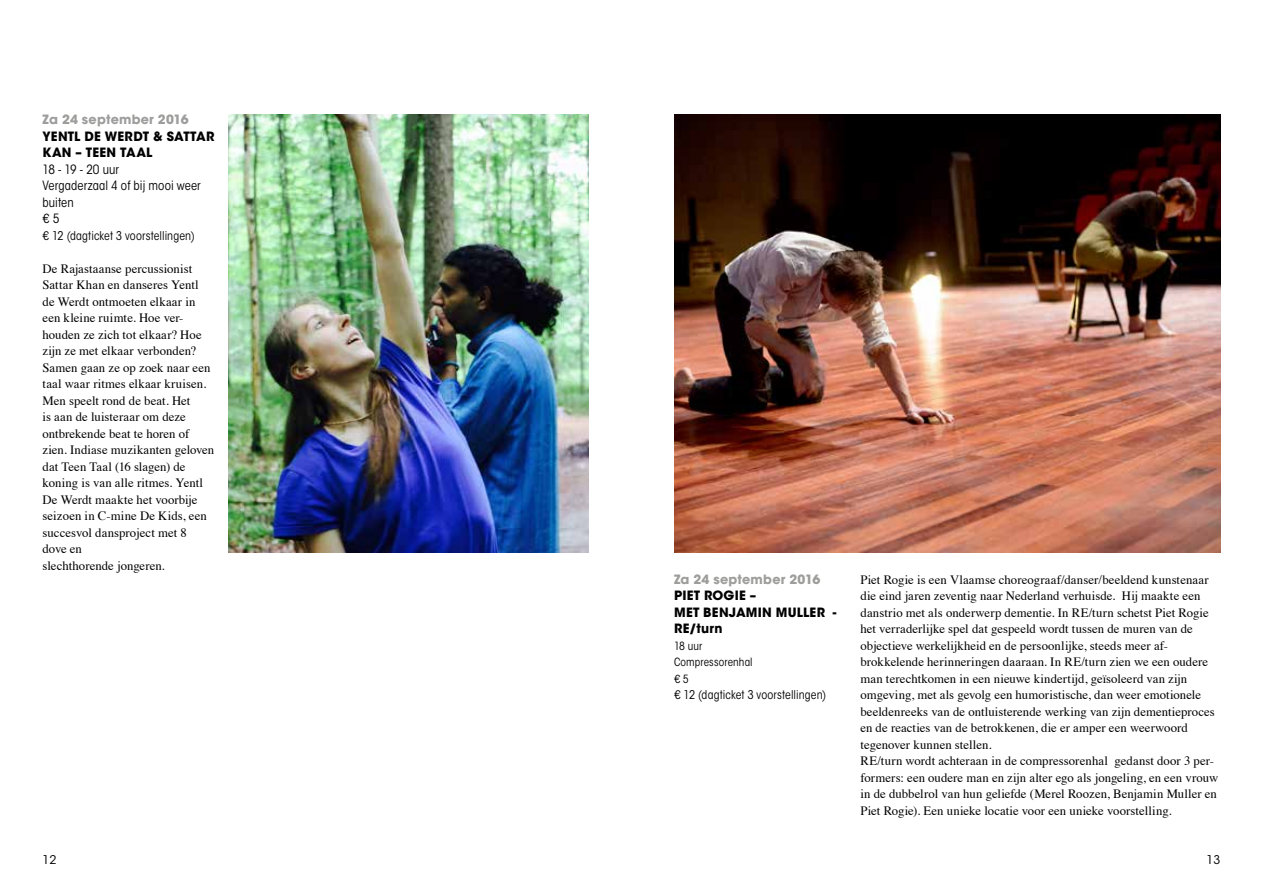
<style>
.page{position:relative;width:1263px;height:893px;background:#fff}
.page>*{position:absolute;margin:0;border:0;box-sizing:border-box;transform-origin:0 0}
.t1{font:12.75px/16.5px "Times";letter-spacing:.005em;color:#000}
.t2{font:700 12.75px/16.5px "ITC Avant Garde Std";letter-spacing:.02em;color:#000}
.t3{font:condensed 12.75px/16.5px "ITC Avant Garde Std";letter-spacing:.005em;color:#000}
.t4{font:700 12.75px "ITC Avant Garde Std";letter-spacing:.015em;color:#9d9d9c}
.t5{font:condensed 12px "ITC Avant Garde Std";letter-spacing:.01em;color:#000}
.t6{font:12px "ITC Avant Garde Std";color:#000}
.t7{font:condensed 11.25px/16.5px "ITC Avant Garde Std";letter-spacing:.015em;color:#000}
</style>
<div class="page">
<img style="left:229px;top:115px;width:360px;height:438px">
<img style="left:674px;top:115px;width:546px;height:438px">
<p class="t4" style="left:43px;top:111px;width:148px">Za 24 september 2016</p>
<p class="t2" style="left:43px;top:128px;width:173px">YENTL DE WERDT &amp; SATTAR<br>KAN – TEEN TAAL</p>
<p class="t3" style="left:43px;top:161px;width:160px">18 - 19 - 20 uur<br>Vergaderzaal 4 of bij mooi weer buiten<br>€ 5</p>
<p class="t5" style="left:43px;top:228px;width:154px">€ 12 (dagticket 3 voorstellingen)</p>
<p class="t1" style="left:43px;top:259px;width:173px">De Rajastaanse percussionist<br>Sattar Khan en danseres Yentl<br>de Werdt ontmoeten elkaar in een kleine ruimte. Hoe ver&shy;houden ze zich tot elkaar? Hoe zijn ze met elkaar verbonden?<br>Samen gaan ze op zoek naar een taal waar ritmes elkaar kruisen.<br>Men speelt rond de beat. Het<br>is aan de luisteraar om deze ontbrekende beat te horen of zien. Indiase muzikanten geloven dat Teen Taal (16 slagen) de koning is van alle ritmes. Yentl<br>De Werdt maakte het voorbije seizoen in C-mine De Kids, een succesvol dansproject met 8<br>dove en<br>slechthorende jongeren.</p>
<p class="t4" style="left:674px;top:570px;width:148px">Za 24 september 2016</p>
<p class="t2" style="left:674px;top:587px;width:164px">PIET ROGIE –<br>MET BENJAMIN MULLER -<br>RE/turn</p>
<p class="t7" style="left:674px;top:637px;width:80px">18 uur<br>Compressorenhal € 5</p>
<p class="t5" style="left:674px;top:687px;width:154px">€ 12 (dagticket 3 voorstellingen)</p>
<p class="t1" style="left:860px;top:570px;width:359px">Piet Rogie is een Vlaamse choreograaf/danser/beeldend kunstenaar die eind jaren zeventig naar Nederland verhuisde. Hij maakte een danstrio met als onderwerp dementie. In RE/turn schetst Piet Rogie het verraderlijke spel dat gespeeld wordt tussen de muren van de objectieve werkelijkheid en de persoonlijke, steeds meer af&shy;brokkelende herinneringen daaraan. In RE/turn zien we een oudere man terechtkomen in een nieuwe kindertijd, geïsoleerd van zijn omgeving, met als gevolg een humoristische, dan weer emotionele beeldenreeks van de ontluisterende werking van zijn dementieproces en de reacties van de betrokkenen, die er amper een weerwoord tegenover kunnen stellen.<br>RE/turn wordt achteraan in de compressorenhal gedanst door 3 per&shy;formers: een oudere man en zijn alter ego als jongeling, en een vrouw in de dubbelrol van hun geliefde (Merel Roozen, Benjamin Muller en Piet Rogie). Een unieke locatie voor een unieke voorstelling.</p>
<p class="t6" style="left:43px;top:852px;width:15px">12</p>
<p class="t6" style="left:1206px;top:852px;width:15px">13</p>
</div>
